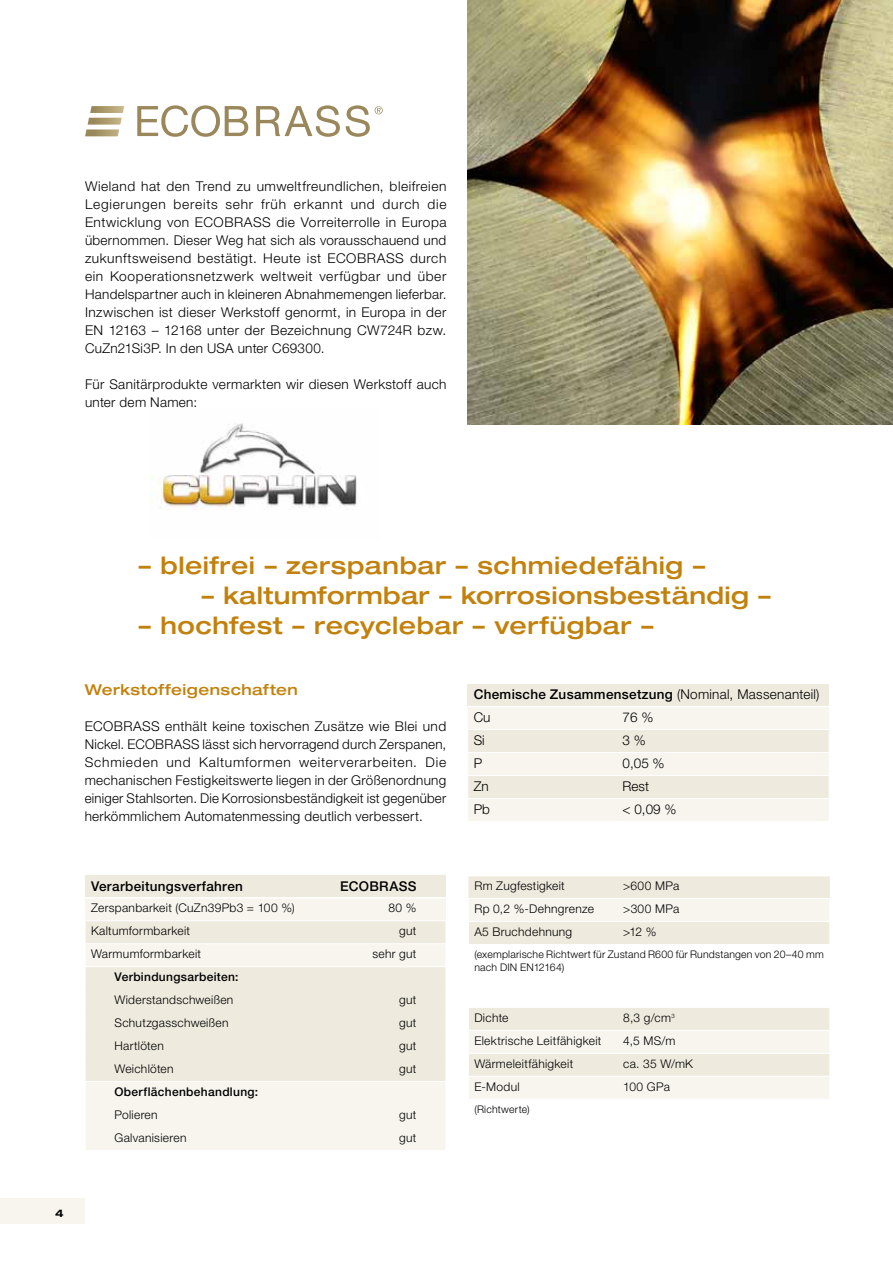
<style>
.page{position:relative;width:893px;height:1263px;background:#fff}
.page>*{position:absolute;margin:0;border:0;box-sizing:border-box;transform-origin:0 0}
.t1{font:500 expanded 24px "Helvetica Neue LT Pro";letter-spacing:.02em;color:#c2810c}
.t2{font:500 expanded 15px "Helvetica Neue LT Pro";letter-spacing:.03em;color:#c2810c}
.t3{font:300 13.5px/18px "Helvetica Neue LT Pro";letter-spacing:.02em;color:#000;text-align:justify}
.t4{font:500 13.5px/23px "Helvetica Neue LT Pro";letter-spacing:.02em;color:#000}
.t5{font:300 12px "Helvetica Neue LT Pro";letter-spacing:.025em;color:#000}
.t6{font:500 12px "Helvetica Neue LT Pro";letter-spacing:.025em;color:#000}
.t7{font:300 10.5px/12.6px "Helvetica Neue LT Pro";letter-spacing:.02em;color:#000}
.t8{font:700 expanded 10.5px "Helvetica Neue LT Pro";color:#000}
.s1{font-weight:300}
</style>
<div class="page">
<img style="left:150px;top:423px;width:207px;height:87px">
<svg style="left:85px;top:106px;width:39px;height:30px"></svg>
<svg style="left:137px;top:105px;width:111px;height:32px"></svg>
<svg style="left:256px;top:105px;width:84px;height:32px"></svg>
<svg style="left:346px;top:105px;width:37px;height:32px"></svg>
<div style="left:468px;top:684px;width:361px;height:22px;background:#efeade"></div>
<svg style="left:467px;top:706px;width:362px;height:115px;background:#f4f1e8"></svg>
<hr style="left:467px;top:775px;width:150px;height:1px;background:#fff">
<hr style="left:617px;top:775px;width:213px;height:1px;background:#fff">
<div style="left:85px;top:875px;width:361px;height:22px;background:#efeade"></div>
<div style="left:85px;top:899px;width:361px;height:251px;background:#f7f5ee"></div>
<svg style="left:86px;top:921px;width:360px;height:160px;background:#f0ebe0"></svg>
<hr style="left:85px;top:920px;width:244px;height:1px;background:#fff">
<hr style="left:329px;top:920px;width:117px;height:1px;background:#fff">
<hr style="left:85px;top:1081px;width:244px;height:1px;background:#fff">
<hr style="left:329px;top:1081px;width:117px;height:1px;background:#fff">
<hr style="left:85px;top:943px;width:244px;height:1px;background:#fff">
<hr style="left:329px;top:943px;width:117px;height:1px;background:#fff">
<hr style="left:85px;top:966px;width:244px;height:1px;background:#fff">
<hr style="left:329px;top:966px;width:117px;height:1px;background:#fff">
<svg style="left:85px;top:921px;width:1px;height:229px"></svg>
<svg style="left:468px;top:876px;width:362px;height:68px;background:#f2eee4"></svg>
<svg style="left:469px;top:1008px;width:360px;height:91px;background:#f3efe6"></svg>
<hr style="left:468px;top:1053px;width:149px;height:1px;background:#fff">
<hr style="left:617px;top:1053px;width:213px;height:1px;background:#fff">
<img style="left:468px;top:0;width:425px;height:425px">
<div style="left:0;top:1198px;width:85px;height:26px;background:#f7f5ee"></div>
<p class="t3" style="left:85px;top:177px;width:363px">Wieland hat den Trend zu umweltfreundlichen, bleifreien Legierungen bereits sehr früh erkannt und durch die Entwicklung von ECOBRASS die Vorreiterrolle in Europa übernommen. Dieser Weg hat sich als vorausschauend und zukunftsweisend bestätigt. Heute ist ECOBRASS durch ein Kooperationsnetzwerk weltweit verfügbar und über Handelspartner auch in kleineren Abnahmemengen lieferbar.<br>Inzwischen ist dieser Werkstoff genormt, in Europa in der EN 12163 – 12168 unter der Bezeichnung CW724R bzw.<br>CuZn21Si3P. In den USA unter C69300.</p>
<p class="t3" style="left:85px;top:375px;width:363px">Für Sanitärprodukte vermarkten wir diesen Werkstoff auch unter dem Namen:</p>
<h1 class="t1" style="left:139px;top:550px;width:568px">– bleifrei – zerspanbar – schmiedefähig –</h1>
<h1 class="t1" style="left:202px;top:580px;width:570px">– kaltumformbar – korrosionsbeständig –</h1>
<h1 class="t1" style="left:139px;top:610px;width:516px">– hochfest – recyclebar – verfügbar –</h1>
<p class="t2" style="left:85px;top:680px;width:215px">Werkstoffeigenschaften</p>
<p class="t3" style="left:85px;top:717px;width:363px">ECOBRASS enthält keine toxischen Zusätze wie Blei und Nickel. ECOBRASS lässt sich hervorragend durch Zerspanen, Schmieden und Kaltumformen weiterverarbeiten. Die mechanischen Festigkeitswerte liegen in der Größenordnung einiger Stahlsorten. Die Korrosionsbeständigkeit ist gegenüber herkömmlichem Automatenmessing deutlich verbessert.</p>
<p class="t4" style="left:91px;top:874px;width:153px">Verarbeitungsverfahren</p>
<p class="t4" style="left:340px;top:874px;width:78px">ECOBRASS</p>
<p class="t5" style="left:91px;top:901px;width:205px">Zerspanbarkeit (CuZn39Pb3 = 100 %)</p>
<p class="t5" style="left:389px;top:901px;width:29px">80 %</p>
<p class="t5" style="left:91px;top:924px;width:101px">Kaltumformbarkeit</p>
<p class="t5" style="left:399px;top:924px;width:19px">gut</p>
<p class="t5" style="left:91px;top:947px;width:111px">Warmumformbarkeit</p>
<p class="t5" style="left:372px;top:947px;width:46px">sehr gut</p>
<p class="t6" style="left:114px;top:970px;width:126px">Verbindungsarbeiten:</p>
<p class="t5" style="left:114px;top:993px;width:120px">Widerstandschweißen</p>
<p class="t5" style="left:399px;top:993px;width:19px">gut</p>
<p class="t5" style="left:114px;top:1015px;width:116px">Schutzgasschweißen</p>
<p class="t5" style="left:399px;top:1015px;width:19px">gut</p>
<p class="t5" style="left:114px;top:1038px;width:51px">Hartlöten</p>
<p class="t5" style="left:399px;top:1038px;width:19px">gut</p>
<p class="t5" style="left:114px;top:1061px;width:61px">Weichlöten</p>
<p class="t5" style="left:399px;top:1061px;width:19px">gut</p>
<p class="t6" style="left:114px;top:1085px;width:145px">Oberflächenbehandlung:</p>
<p class="t5" style="left:114px;top:1107px;width:45px">Polieren</p>
<p class="t5" style="left:399px;top:1107px;width:19px">gut</p>
<p class="t5" style="left:114px;top:1130px;width:74px">Galvanisieren</p>
<p class="t5" style="left:399px;top:1130px;width:19px">gut</p>
<p class="t4" style="left:474px;top:683px;width:347px">Chemische Zusammensetzung <span class="s1">(Nominal, Massenanteil)<br>Cu</span></p>
<p class="t3" style="left:623px;top:708px;width:32px">76 %</p>
<p class="t3" style="left:474px;top:731px;width:13px">Si</p>
<p class="t3" style="left:623px;top:731px;width:25px">3 %</p>
<p class="t3" style="left:474px;top:754px;width:10px">P</p>
<p class="t3" style="left:623px;top:754px;width:44px">0,05 %</p>
<p class="t3" style="left:474px;top:777px;width:16px">Zn</p>
<p class="t3" style="left:623px;top:777px;width:28px">Rest</p>
<p class="t3" style="left:474px;top:800px;width:18px">Pb</p>
<p class="t3" style="left:623px;top:800px;width:55px">&lt; 0,09 %</p>
<p class="t5" style="left:474px;top:878px;width:92px">Rm Zugfestigkeit</p>
<p class="t5" style="left:623px;top:878px;width:58px">&gt;600 MPa</p>
<p class="t5" style="left:474px;top:901px;width:121px">Rp 0,2 %-Dehngrenze</p>
<p class="t5" style="left:623px;top:901px;width:58px">&gt;300 MPa</p>
<p class="t5" style="left:474px;top:924px;width:99px">A5 Bruchdehnung</p>
<p class="t5" style="left:623px;top:924px;width:35px">&gt;12 %</p>
<p class="t7" style="left:474px;top:948px;width:351px">(exemplarische Richtwert für Zustand R600 für Rundstangen von 20–40 mm nach DIN EN12164)</p>
<p class="t5" style="left:474px;top:1010px;width:36px">Dichte</p>
<p class="t5" style="left:623px;top:1010px;width:53px">8,3 g/cm<sup>3</sup></p>
<p class="t5" style="left:474px;top:1033px;width:129px">Elektrische Leitfähigkeit</p>
<p class="t5" style="left:623px;top:1033px;width:54px">4,5 MS/m</p>
<p class="t5" style="left:474px;top:1056px;width:100px">Wärmeleitfähigkeit</p>
<p class="t5" style="left:623px;top:1056px;width:71px">ca. 35 W/mK</p>
<p class="t5" style="left:474px;top:1079px;width:47px">E-Modul</p>
<p class="t5" style="left:623px;top:1079px;width:48px">100 GPa</p>
<p class="t7" style="left:474px;top:1102px;width:57px">(Richtwerte)</p>
<p class="t8" style="left:55px;top:1206px;width:10px">4</p>
</div>
